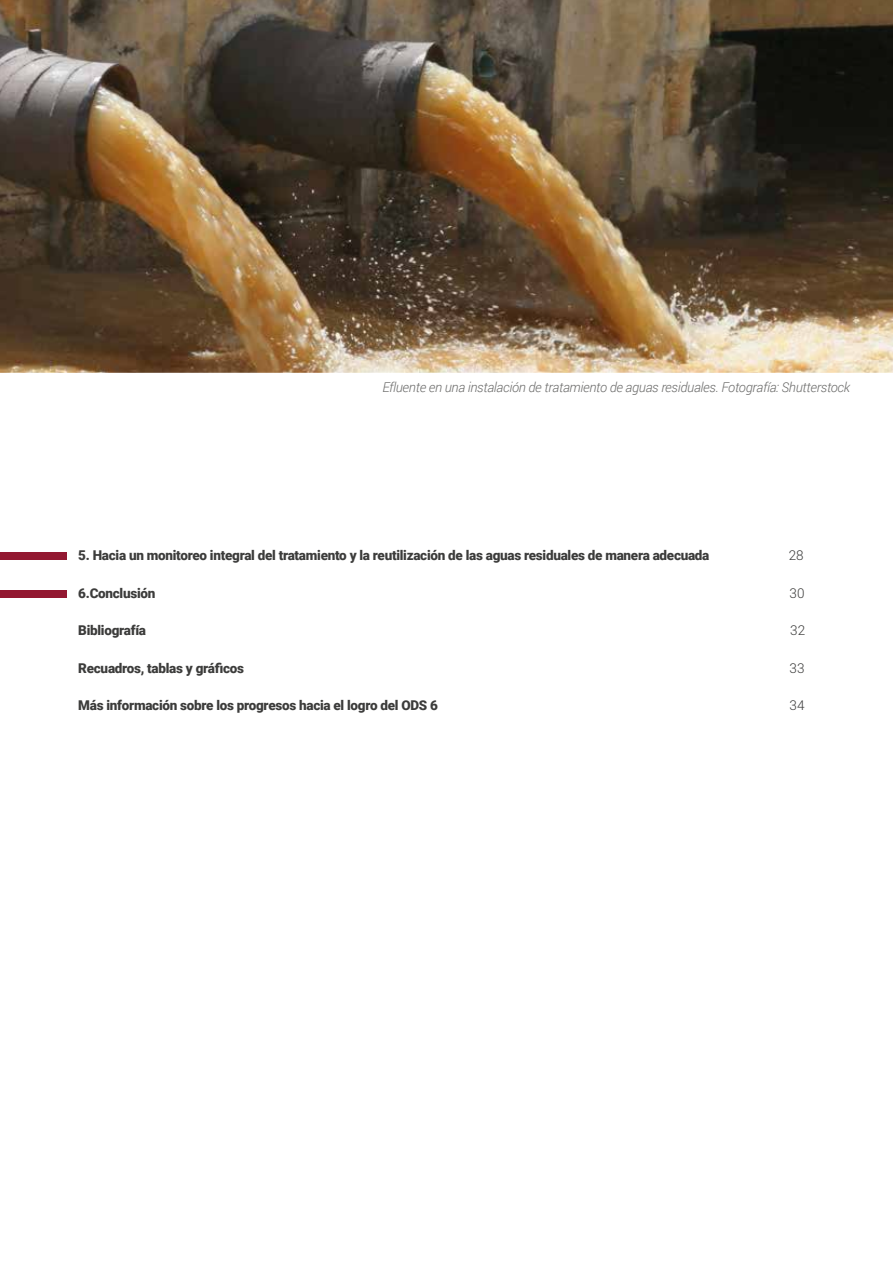
<style>
.page{position:relative;width:893px;height:1263px;background:#fff}
.page>*{position:absolute;margin:0;border:0;box-sizing:border-box;transform-origin:0 0}
.t1{font:900 13.5px "Roboto";letter-spacing:-.02em;color:#3c3c3b}
.t2{font:italic 300 13.5px "Roboto";letter-spacing:-.02em;color:#6b6b6a}
.t3{font:300 13.5px "Roboto";color:#3c3c3b}
</style>
<div class="page">
<img style="left:0;top:0;width:893px;height:373px">
<div style="left:0;top:553px;width:67px;height:7px;background:#931831"></div>
<div style="left:0;top:590px;width:67px;height:7px;background:#931831"></div>
<p class="t2" style="left:382px;top:377px;width:469px">Efluente en una instalación de tratamiento de aguas residuales. Fotografía: Shutterstock</p>
<p class="t1" style="left:78px;top:546px;width:633px">5. Hacia un monitoreo integral del tratamiento y la reutilización de las aguas residuales de manera adecuada</p>
<p class="t3" style="left:789px;top:546px;width:16px">28</p>
<p class="t1" style="left:78px;top:583px;width:79px">6.Conclusión</p>
<p class="t3" style="left:790px;top:583px;width:16px">30</p>
<p class="t1" style="left:78px;top:621px;width:69px">Bibliografía</p>
<p class="t3" style="left:790px;top:621px;width:16px">32</p>
<p class="t1" style="left:78px;top:658px;width:167px">Recuadros, tablas y gráficos</p>
<p class="t3" style="left:790px;top:658px;width:16px">33</p>
<p class="t1" style="left:78px;top:696px;width:361px">Más información sobre los progresos hacia el logro del ODS 6</p>
<p class="t3" style="left:790px;top:696px;width:16px">34</p>
</div>
